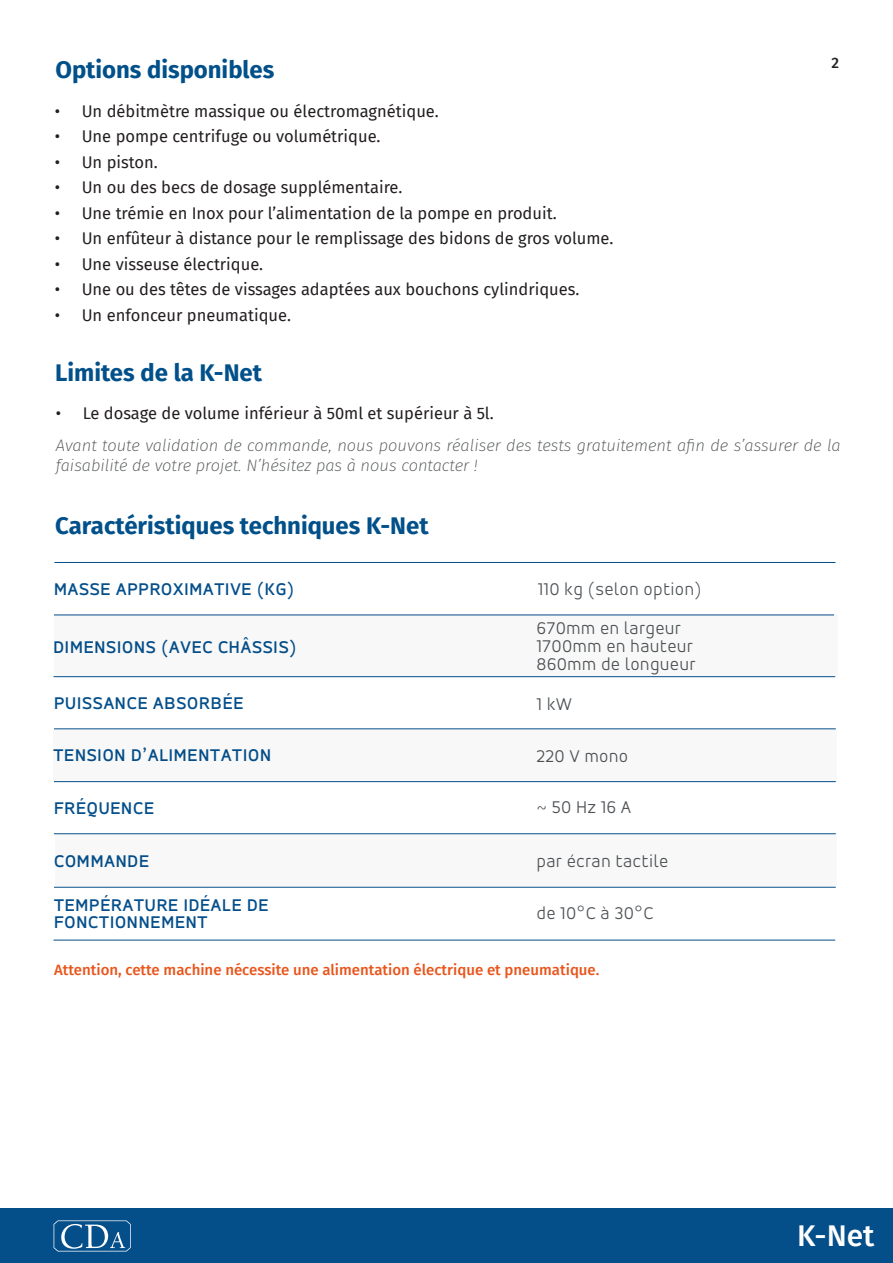
<style>
.page{position:relative;width:893px;height:1263px;background:#fff}
.page>*{position:absolute;margin:0;border:0;box-sizing:border-box;transform-origin:0 0}
.t1{font:500 30px "Fira Sans";color:#fff}
.t2{font:700 24px "Fira Sans";color:#01508a}
.Points_forts_points{font:500 18px/16.5px "Accord Alt";letter-spacing:.05em;color:#044f8b}
.Tableau_colonne_droi{font:300 18px "Accord Alt";letter-spacing:.05em;color:#4e5255}
.t3{font:16.5px "Fira Sans";color:#231f20}
.zone_de_texte{font:italic 200 16.5px/19.8px "Fira Sans";color:#4f5252}
.zone_de_texte-2{font:500 15px "Fira Sans";color:#e9551c}
.t4{font:500 15px "Fira Sans";color:#231f20}
</style>
<div class="page">
<div style="left:0;top:1208px;width:893px;height:54px;background:#044f8a"></div>
<svg style="left:54px;top:1220px;width:77px;height:31px"></svg>
<hr style="left:54px;top:728px;width:782px;height:1px;background:#044f8b">
<hr style="left:54px;top:833px;width:782px;height:1px;background:#044f8b">
<hr style="left:53px;top:676px;width:782px;height:1px;background:#044f8b">
<hr style="left:54px;top:781px;width:782px;height:1px;background:#044f8b">
<hr style="left:54px;top:887px;width:782px;height:1px;background:#044f8b">
<div style="left:55px;top:834px;width:782px;height:52px;background:#f8f8f8"></div>
<div style="left:53px;top:729px;width:784px;height:52px;background:#f8f8f8"></div>
<div style="left:54px;top:615px;width:783px;height:61px;background:#f8f8f8"></div>
<hr style="left:53px;top:940px;width:782px;height:1px;background:#044f8b">
<hr style="left:54px;top:562px;width:781px;height:1px;background:#044f8b">
<p class="t2" style="left:55px;top:49px;width:220px">Options disponibles</p>
<p class="t3" style="left:55px;top:99px;width:386px">• Un débitmètre massique ou électromagnétique.</p>
<p class="t3" style="left:55px;top:124px;width:327px">• Une pompe centrifuge ou volumétrique.</p>
<p class="t3" style="left:55px;top:150px;width:105px">• Un piston.</p>
<p class="t3" style="left:55px;top:175px;width:349px">• Un ou des becs de dosage supplémentaire.</p>
<p class="t3" style="left:55px;top:201px;width:503px">• Une trémie en Inox pour l’alimentation de la pompe en produit.</p>
<p class="t3" style="left:55px;top:226px;width:560px">• Un enfûteur à distance pour le remplissage des bidons de gros volume.</p>
<p class="t3" style="left:55px;top:252px;width:210px">• Une visseuse électrique.</p>
<p class="t3" style="left:55px;top:277px;width:526px">• Une ou des têtes de vissages adaptées aux bouchons cylindriques.</p>
<p class="t3" style="left:55px;top:303px;width:238px">• Un enfonceur pneumatique.</p>
<p class="t2" style="left:55px;top:352px;width:208px">Limites de la K-Net</p>
<p class="t3" style="left:56px;top:401px;width:440px">• Le dosage de volume inférieur à 50ml et supérieur à 5l.</p>
<p class="t4" style="left:831px;top:51px;width:9px">2</p>
<p class="zone_de_texte" style="left:56px;top:436px;width:786px">Avant toute validation de commande, nous pouvons réaliser des tests gratuitement afin de s’assurer de la faisabilité de votre projet. N’hésitez pas à nous contacter !</p>
<p class="t2" style="left:55px;top:505px;width:375px">Caractéristiques techniques K-Net</p>
<p class="Points_forts_points" style="left:54px;top:581px;width:241px">MASSE APPROXIMATIVE (KG)</p>
<p class="Points_forts_points" style="left:53px;top:639px;width:244px">DIMENSIONS (AVEC CHÂSSIS)</p>
<p class="Points_forts_points" style="left:54px;top:695px;width:191px">PUISSANCE ABSORBÉE</p>
<p class="Points_forts_points" style="left:53px;top:747px;width:219px">TENSION D’ALIMENTATION</p>
<p class="Points_forts_points" style="left:54px;top:800px;width:101px">FRÉQUENCE</p>
<p class="Points_forts_points" style="left:54px;top:853px;width:96px">COMMANDE</p>
<p class="Points_forts_points" style="left:54px;top:897px;width:216px">TEMPÉRATURE IDÉALE DE<br>FONCTIONNEMENT</p>
<p class="Tableau_colonne_droi" style="left:538px;top:579px;width:165px">110 kg (selon option)</p>
<p class="Tableau_colonne_droi" style="left:537px;top:618px;width:145px">670mm en largeur</p>
<p class="Tableau_colonne_droi" style="left:537px;top:636px;width:157px">1700mm en hauteur</p>
<p class="Tableau_colonne_droi" style="left:537px;top:654px;width:160px">860mm de longueur</p>
<p class="Tableau_colonne_droi" style="left:537px;top:693px;width:36px">1 kW</p>
<p class="Tableau_colonne_droi" style="left:537px;top:745px;width:93px">220 V mono</p>
<p class="Tableau_colonne_droi" style="left:537px;top:797px;width:96px">~ 50 Hz 16 A</p>
<p class="Tableau_colonne_droi" style="left:537px;top:850px;width:132px">par écran tactile</p>
<p class="Tableau_colonne_droi" style="left:537px;top:903px;width:118px">de 10°C à 30°C</p>
<p class="zone_de_texte-2" style="left:54px;top:958px;width:547px">Attention, cette machine nécessite une alimentation électrique et pneumatique.</p>
<h1 class="t1" style="left:797px;top:1212px;width:79px">K-Net</h1>
</div>
